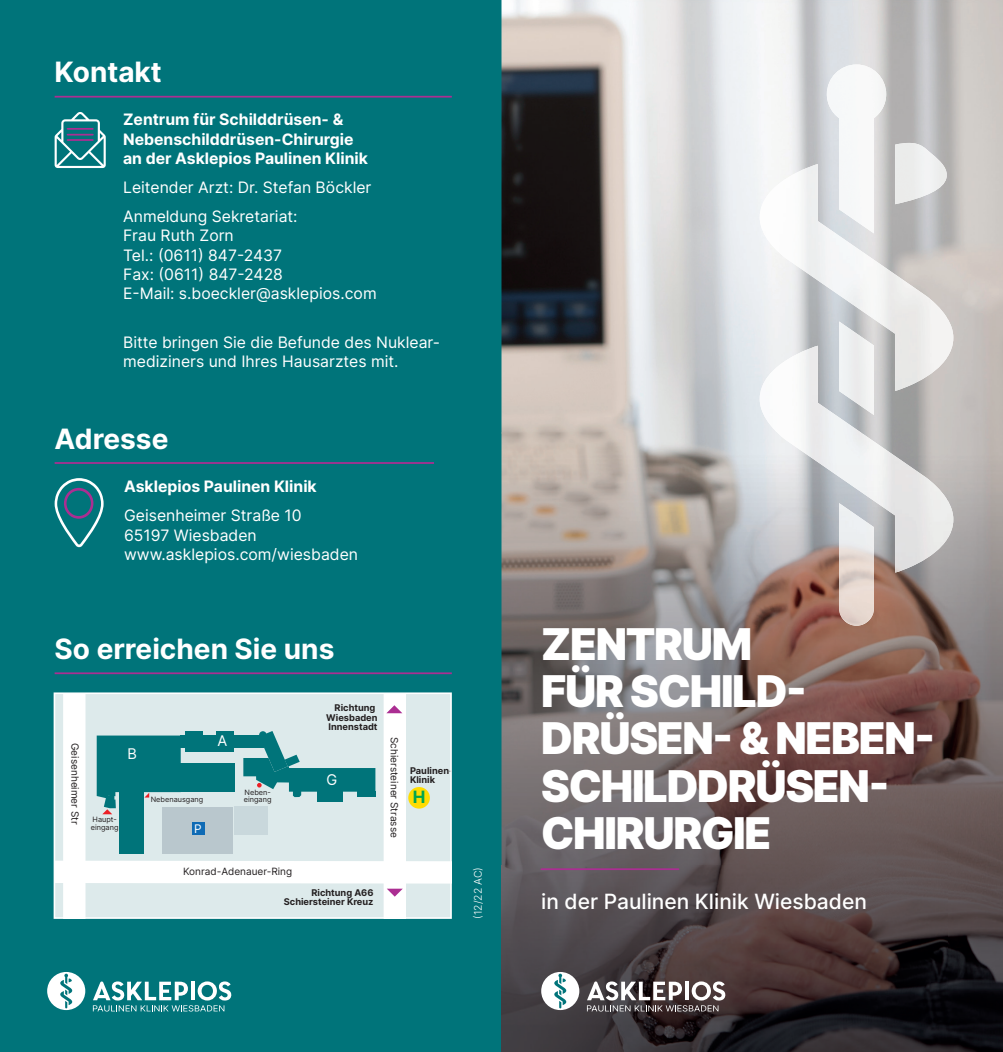
<style>
.page{position:relative;width:1003px;height:1052px;background:#fff}
.page>*{position:absolute;margin:0;border:0;box-sizing:border-box;transform-origin:0 0}
.t1{font:900 43.75px/47.2px "Inter";letter-spacing:-.03em;color:#fff}
.t2{font:700 28px "Inter";color:#fff}
.t3{font:500 21px "Inter";color:#fff}
.t4{font:700 16.97px "Inter";color:#00a54f}
.t5{font:15.75px/19.2px "Inter";color:#fff}
.t6{font:700 15.75px/19.2px "Inter";color:#fff}
.t7{font:11.9px "Inter";color:#fff}
.t8{font:300 10.5px "Inter";color:#fff}
.t9{font:9.97px "Inter";color:#231f20}
.t10{font:700 9.28px/9.3px "Inter";color:#231f20}
.t11{font:7.35px/7.7px "Inter";color:#231f20}
</style>
<div class="page">
<div style="left:0;top:0;width:501px;height:1052px;background:#00747a"></div>
<img style="left:501px;top:0;width:501px;height:1052px">
<hr style="left:541px;top:868px;width:137px;height:2px;background:#ab2e92">
<img style="left:894px;top:143px;width:53px;height:21px">
<img style="left:826px;top:64px;width:59px;height:54px">
<img style="left:838px;top:572px;width:35px;height:54px">
<img style="left:759px;top:391px;width:193px;height:181px">
<img style="left:838px;top:391px;width:35px;height:24px">
<img style="left:759px;top:164px;width:193px;height:227px">
<hr style="left:55px;top:672px;width:396px;height:2px;background:#ab2e92">
<hr style="left:55px;top:96px;width:396px;height:2px;background:#ab2e92">
<svg style="left:55px;top:112px;width:51px;height:56px"></svg>
<hr style="left:67px;top:128px;width:26px;height:2px;background:#ab2e92">
<hr style="left:67px;top:134px;width:26px;height:2px;background:#ab2e92">
<hr style="left:67px;top:139px;width:26px;height:2px;background:#ab2e92">
<hr style="left:55px;top:462px;width:379px;height:2px;background:#ab2e92">
<svg style="left:55px;top:478px;width:49px;height:70px"></svg>
<div style="left:47px;top:972px;width:38px;height:38px;background:#fff;border-radius:50%"></div>
<svg style="left:60px;top:973px;width:12px;height:35px"></svg>
<svg style="left:93px;top:981px;width:138px;height:30px"></svg>
<div style="left:541px;top:972px;width:38px;height:38px;background:#fff;border-radius:50%"></div>
<svg style="left:554px;top:973px;width:12px;height:35px"></svg>
<svg style="left:586px;top:981px;width:139px;height:30px"></svg>
<div style="left:54px;top:693px;width:397px;height:225px;background:#ddeaeb"></div>
<div style="left:383px;top:693px;width:23px;height:225px;background:#fff"></div>
<div style="left:63px;top:693px;width:22px;height:225px;background:#fff"></div>
<div style="left:181px;top:735px;width:83px;height:12px;background:#00747a"></div>
<hr style="left:185px;top:731px;width:17px;height:4px;background:#00747a">
<hr style="left:185px;top:747px;width:48px;height:4px;background:#00747a">
<hr style="left:216px;top:731px;width:17px;height:4px;background:#00747a">
<div style="left:162px;top:806px;width:71px;height:47px;background:#b9c7cd"></div>
<div style="left:234px;top:806px;width:34px;height:28px;background:#c9d8dc"></div>
<div style="left:192px;top:822px;width:12px;height:12px;background:#0f6bb5"></div>
<div style="left:120px;top:792px;width:24px;height:62px;background:#00747a"></div>
<div style="left:317px;top:791px;width:26px;height:11px;background:#00747a"></div>
<div style="left:180px;top:764px;width:55px;height:28px;background:#00747a"></div>
<svg style="left:57px;top:849px;width:391px;height:47px"></svg>
<svg style="left:386px;top:705px;width:16px;height:8px"></svg>
<div style="left:408px;top:787px;width:21px;height:21px;background:#ffdc01;border-radius:50%"></div>
<div style="left:54px;top:692px;width:397px;height:227px;border:2px solid #fff"></div>
<svg style="left:243px;top:731px;width:132px;height:66px"></svg>
<svg style="left:97px;top:735px;width:84px;height:79px"></svg>
<h2 class="t2" style="left:55px;top:51px;width:109px">Kontakt</h2>
<p class="t6" style="left:123px;top:110px;width:246px">Zentrum für Schilddrüsen- &amp;<br>Nebenschilddrüsen-Chirurgie an der Asklepios Paulinen Klinik</p>
<p class="t5" style="left:123px;top:172px;width:250px;line-height:29.2px">Leitender Arzt: Dr. Stefan Böckler<br>Anmeldung Sekretariat:</p>
<p class="t5" style="left:123px;top:226px;width:255px">Frau Ruth Zorn<br>Tel.: (0611) 847-2437<br>Fax: (0611) 847-2428<br>E-Mail: s.boeckler@asklepios.com</p>
<p class="t5" style="left:123px;top:332px;width:318px">Bitte bringen Sie die Befunde des Nuklear&shy;mediziners und Ihres Hausarztes mit.</p>
<h2 class="t2" style="left:55px;top:418px;width:115px">Adresse</h2>
<p class="t6" style="left:124px;top:476px;width:194px">Asklepios Paulinen Klinik</p>
<p class="t5" style="left:124px;top:506px;width:235px">Geisenheimer Straße 10<br>65197 Wiesbaden www.asklepios.com/wiesbaden</p>
<h2 class="t2" style="left:55px;top:628px;width:281px">So erreichen Sie uns</h2>
<p class="t9" style="left:82px;top:743px;width:83px;rotate:90deg">Geisenheimer Str</p>
<p class="t11" style="left:91px;top:815px;width:29px">Haupt&shy;eingang</p>
<p class="t11" style="left:244px;top:788px;width:28px">Neben-</p>
<p class="t11" style="left:151px;top:795px;width:54px">Nebenausgang</p>
<p class="t11" style="left:244px;top:795px;width:29px">eingang</p>
<p class="t7" style="left:194px;top:820px;width:9px">P</p>
<p class="t9" style="left:183px;top:864px;width:110px">Konrad-Adenauer-Ring</p>
<p class="t10" style="left:326px;top:703px;width:53px;text-indent:8px">Richtung<br>Wiesbaden<br>Innenstadt</p>
<p class="t10" style="left:284px;top:887px;width:91px;text-align:right">Richtung A66<br>Schiersteiner Kreuz</p>
<p class="t9" style="left:401px;top:737px;width:102px;rotate:90deg">Schiersteiner Strasse</p>
<p class="t10" style="left:410px;top:766px;width:45px">Paulinen-<br>Klinik</p>
<p class="t4" style="left:412px;top:784px;width:14px">H</p>
<p class="t8" style="left:470px;top:919px;width:53px;rotate:-90deg">(12/22 AC)</p>
<h1 class="t1" style="left:541px;top:619px;width:395px">ZENTRUM<br>FÜR SCHILD-<br>DRÜSEN- &amp; NEBEN-<br>SCHILDDRÜSEN-<br>CHIRURGIE</h1>
<h3 class="t3" style="left:541px;top:886px;width:327px">in der Paulinen Klinik Wiesbaden</h3>
</div>
